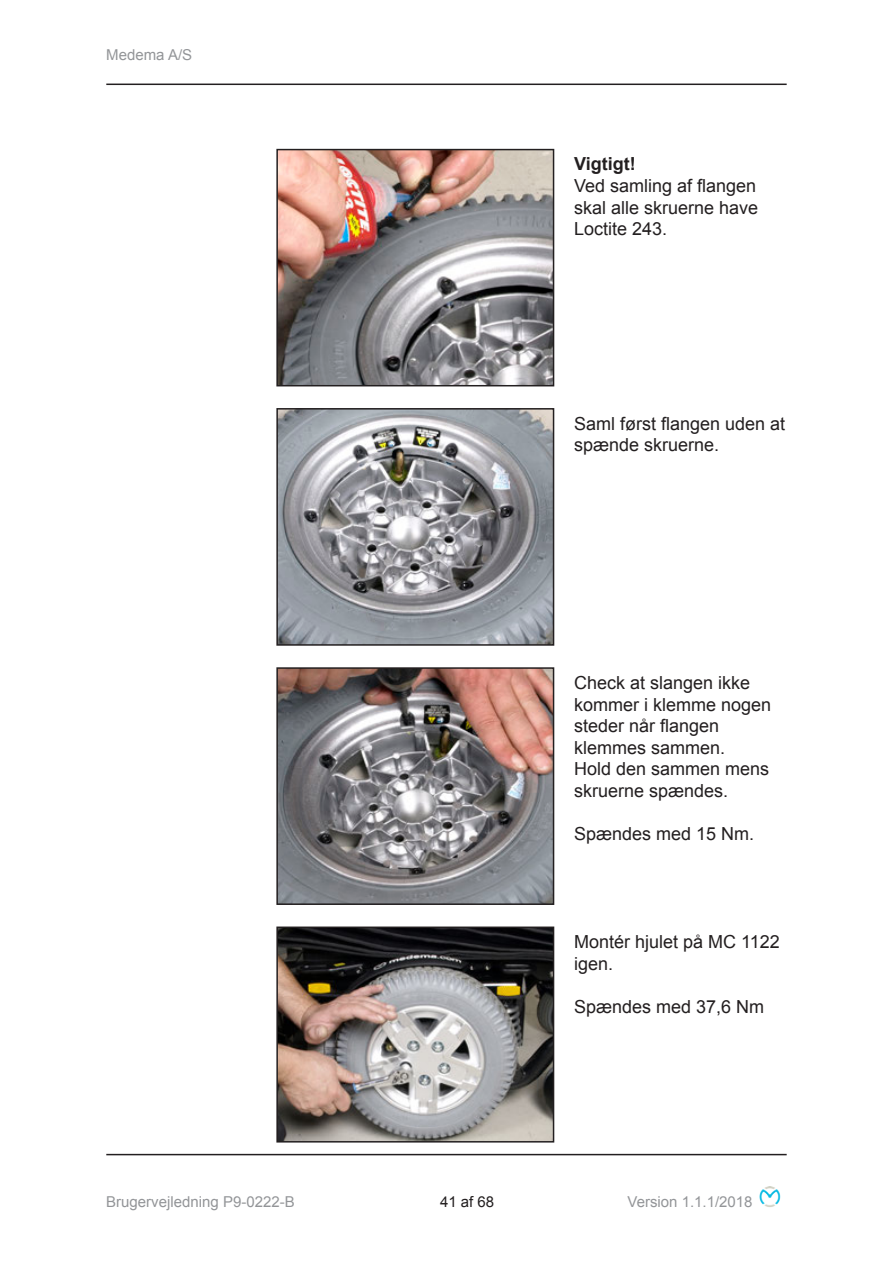
<style>
.page{position:relative;width:893px;height:1263px;background:#fff}
.page>*{position:absolute;margin:0;border:0;box-sizing:border-box;transform-origin:0 0}
.Brødtekst{font:18px/21.6px "Arial";color:#231f20}
.Brødtekst_fremhævet{font:700 18px "Arial";color:#231f20}
.t1{font:15px "Arial";color:#939598}
.t2{font:15px "Arial";color:#231f20}
</style>
<div class="page">
<hr style="left:106px;top:84px;width:681px;height:1px;background:#231f20">
<hr style="left:106px;top:1154px;width:681px;height:1px;background:#231f20">
<img style="left:759px;top:1186px;width:22px;height:21px">
<img style="left:279px;top:152px;width:272px;height:231px">
<div style="left:276px;top:149px;width:278px;height:237px;border:2px solid #231f20"></div>
<img style="left:279px;top:411px;width:272px;height:232px">
<div style="left:276px;top:408px;width:278px;height:238px;border:2px solid #231f20"></div>
<img style="left:279px;top:670px;width:272px;height:232px">
<div style="left:276px;top:667px;width:278px;height:238px;border:2px solid #231f20"></div>
<img style="left:279px;top:929px;width:272px;height:210px">
<div style="left:276px;top:926px;width:278px;height:216px;border:2px solid #231f20"></div>
<p class="t1" style="left:106px;top:44px;width:87px">Medema A/S</p>
<p class="Brødtekst_fremhævet" style="left:574px;top:152px;width:63px">Vigtigt!</p>
<p class="Brødtekst" style="left:574px;top:175px;width:186px;text-align:justify">Ved samling af flangen skal alle skruerne have Loctite 243.</p>
<p class="Brødtekst" style="left:574px;top:413px;width:213px">Saml først flangen uden at spænde skruerne.</p>
<p class="Brødtekst" style="left:574px;top:672px;width:199px">Check at slangen ikke kommer i klemme nogen steder når flangen klemmes sammen.</p>
<p class="Brødtekst" style="left:574px;top:758px;width:197px">Hold den sammen mens skruerne spændes.</p>
<p class="Brødtekst" style="left:574px;top:823px;width:182px">Spændes med 15 Nm.</p>
<p class="Brødtekst" style="left:574px;top:931px;width:207px">Montér hjulet på MC 1122 igen.</p>
<p class="Brødtekst" style="left:574px;top:996px;width:192px">Spændes med 37,6 Nm</p>
<p class="t1" style="left:106px;top:1192px;width:190px">Brugervejledning P9-0222-B</p>
<p class="t2" style="left:440px;top:1192px;width:56px">41 af 68</p>
<p class="t1" style="left:628px;top:1192px;width:127px">Version 1.1.1/2018</p>
</div>
